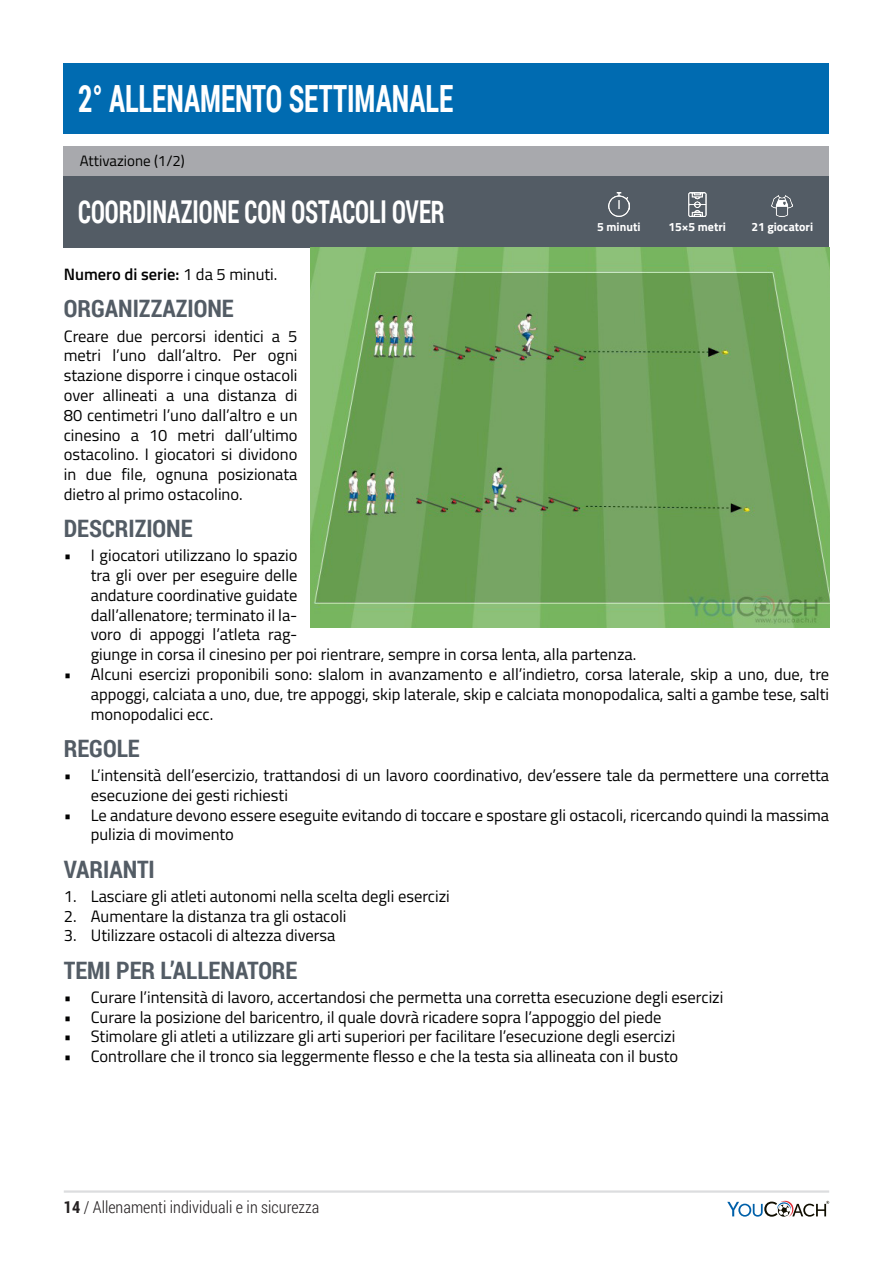
<style>
.page{position:relative;width:893px;height:1263px;background:#fff}
.page>*{position:absolute;margin:0;border:0;box-sizing:border-box;transform-origin:0 0}
.t1{font:700 37.5px "Roboto Condensed";color:#fff;scale:.77 1}
.t2{font:700 31.5px "Roboto Condensed";color:#fff;scale:.77 1}
.t3{font:700 24px "Roboto Condensed";color:#535c65}
.t4{font:16.5px/19.8px "Titillium Web";color:#010100}
.t5{font:300 16.5px "Roboto Condensed";color:#231f20}
.t6{font:600 16.5px "Titillium Web";color:#010100}
.t7{font:15px "Titillium Web";color:#010100}
.t8{font:700 12px "Titillium Web";color:#fff}
.s1{font-weight:400}
.s2{font-weight:700}
</style>
<div class="page">
<hr style="left:64px;top:1190px;width:765px;height:3px;background:#dcdddf">
<svg style="left:727px;top:1201px;width:102px;height:16px"></svg>
<div style="left:64px;top:64px;width:765px;height:70px;background:#006bb1"></div>
<div style="left:64px;top:147px;width:765px;height:29px;background:#a8a9ad"></div>
<div style="left:64px;top:176px;width:765px;height:71px;background:#535c65"></div>
<img style="left:608px;top:193px;width:21px;height:23px">
<img style="left:688px;top:193px;width:18px;height:23px">
<img style="left:771px;top:196px;width:21px;height:21px">
<img style="left:310px;top:247px;width:519px;height:381px">
<p class="t1" style="left:78px;top:72px;width:488px">2° ALLENAMENTO SETTIMANALE</p>
<p class="t7" style="left:80px;top:150px;width:107px">Attivazione (1/2)</p>
<p class="t2" style="left:78px;top:189px;width:477px">COORDINAZIONE CON OSTACOLI OVER</p>
<p class="t8" style="left:597px;top:218px;width:45px">5 minuti</p>
<p class="t8" style="left:668px;top:218px;width:59px">15×5 metri</p>
<p class="t8" style="left:751px;top:218px;width:63px">21 giocatori</p>
<p class="t6" style="left:64px;top:262px;width:215px">Numero di serie: <span class="s1">1 da 5 minuti.</span></p>
<p class="t3" style="left:64px;top:292px;width:171px">ORGANIZZAZIONE</p>
<p class="t4" style="left:64px;top:325px;width:235px;text-align:justify">Creare due percorsi identici a 5 metri l’uno dall’altro. Per ogni stazione disporre i cinque ostacoli over allineati a una distanza di 80 centimetri l’uno dall’altro e un cinesino a 10 metri dall’ultimo ostacolino. I giocatori si dividono in due file, ognuna posizionata dietro al primo ostacolino.</p>
<p class="t3" style="left:64px;top:512px;width:130px">DESCRIZIONE</p>
<p class="t4" style="left:91px;top:545px;width:547px;text-indent:-27px">• I giocatori utilizzano lo spazio<br>tra gli over per eseguire delle<br>andature coordinative guidate<br>dall’allenatore; terminato il la-<br>voro di appoggi l’atleta rag-<br>giunge in corsa il cinesino per poi rientrare, sempre in corsa lenta, alla partenza.</p>
<p class="t4" style="left:91px;top:664px;width:740px;text-align:justify;text-indent:-27px">• Alcuni esercizi proponibili sono: slalom in avanzamento e all’indietro, corsa laterale, skip a uno, due, tre appoggi, calciata a uno, due, tre appoggi, skip laterale, skip e calciata monopodalica, salti a gambe tese, salti monopodalici ecc.</p>
<p class="t3" style="left:64px;top:731px;width:77px">REGOLE</p>
<p class="t4" style="left:91px;top:764px;width:740px;text-indent:-27px">• L’intensità dell’esercizio, trattandosi di un lavoro coordinativo, dev’essere tale da permettere una corretta esecuzione dei gesti richiesti</p>
<p class="t4" style="left:91px;top:804px;width:740px;text-indent:-27px">• Le andature devono essere eseguite evitando di toccare e spostare gli ostacoli, ricercando quindi la massima pulizia di movimento</p>
<p class="t3" style="left:64px;top:852px;width:93px">VARIANTI</p>
<p class="t4" style="left:64px;top:885px;width:388px">1. Lasciare gli atleti autonomi nella scelta degli esercizi</p>
<p class="t4" style="left:64px;top:905px;width:284px">2. Aumentare la distanza tra gli ostacoli</p>
<p class="t4" style="left:64px;top:925px;width:273px">3. Utilizzare ostacoli di altezza diversa</p>
<p class="t3" style="left:64px;top:953px;width:235px">TEMI PER L’ALLENATORE</p>
<p class="t4" style="left:64px;top:986px;width:661px">• Curare l’intensità di lavoro, accertandosi che permetta una corretta esecuzione degli esercizi</p>
<p class="t4" style="left:64px;top:1006px;width:599px">• Curare la posizione del baricentro, il quale dovrà ricadere sopra l’appoggio del piede</p>
<p class="t4" style="left:64px;top:1026px;width:613px">• Stimolare gli atleti a utilizzare gli arti superiori per facilitare l’esecuzione degli esercizi</p>
<p class="t4" style="left:64px;top:1046px;width:616px">• Controllare che il tronco sia leggermente flesso e che la testa sia allineata con il busto</p>
<p class="t5" style="left:64px;top:1196px;width:257px"><span class="s2">14</span> / Allenamenti individuali e in sicurezza</p>
</div>
